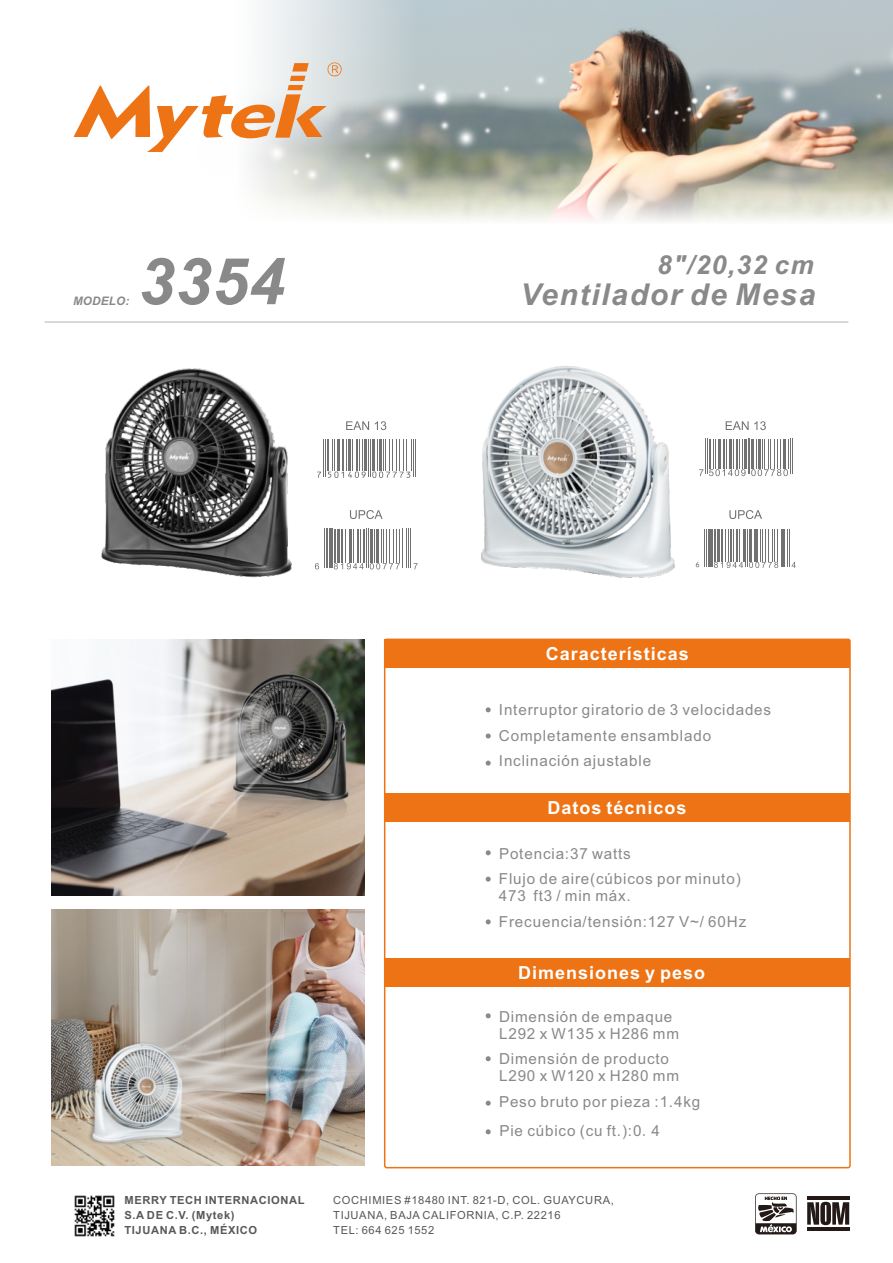
<style>
.page{position:relative;width:893px;height:1263px;background:#fff}
.page>*{position:absolute;margin:0;border:0;box-sizing:border-box;transform-origin:0 0}
.t1{font:italic 700 64.65px "Arial";color:#898989}
.t2{font:italic 700 30.15px "Arial";letter-spacing:.055em;color:#898989}
.t3{font:italic 700 26.25px "Arial";color:#898989}
.t4{font:700 18px "Arial";letter-spacing:.055em;color:#fff}
.t5{font:15.15px/25.5px "Arial";letter-spacing:.055em;color:#898989}
.t6{font:italic 700 11.7px "Arial";letter-spacing:.015em;color:#898989}
.t7{font:11.1px/15px "Arial";letter-spacing:.055em;color:#595857}
.t8{font:700 11.1px/15px "Arial";letter-spacing:.055em;color:#595857}
.s1{font-family:"Sim Sun"}
</style>
<div class="page">
<img style="left:73px;top:0;width:820px;height:221px">
<svg style="left:74px;top:62px;width:268px;height:90px"></svg>
<div style="left:385px;top:793px;width:465px;height:29px;background:#ed7314"></div>
<hr style="left:45px;top:322px;width:803px;height:1px;background:#b5b5b6">
<svg style="left:486px;top:707px;width:5px;height:5px"></svg>
<div style="left:385px;top:639px;width:465px;height:29px;background:#ed7314"></div>
<div style="left:385px;top:958px;width:465px;height:29px;background:#ed7314"></div>
<svg style="left:486px;top:850px;width:5px;height:5px"></svg>
<svg style="left:486px;top:877px;width:5px;height:5px"></svg>
<svg style="left:486px;top:919px;width:5px;height:5px"></svg>
<svg style="left:486px;top:1013px;width:5px;height:5px"></svg>
<svg style="left:486px;top:1056px;width:5px;height:5px"></svg>
<svg style="left:486px;top:1129px;width:5px;height:5px"></svg>
<svg style="left:486px;top:1101px;width:5px;height:5px"></svg>
<img style="left:51px;top:639px;width:313px;height:256px">
<img style="left:51px;top:909px;width:48px;height:256px">
<img style="left:99px;top:909px;width:266px;height:256px">
<img style="left:101px;top:368px;width:191px;height:210px">
<svg style="left:346px;top:421px;width:40px;height:9px"></svg>
<svg style="left:350px;top:510px;width:33px;height:9px"></svg>
<hr style="left:324px;top:529px;width:1px;height:39px;background:#717171">
<hr style="left:326px;top:529px;width:1px;height:39px;background:#717171">
<hr style="left:328px;top:529px;width:1px;height:39px;background:#717171">
<hr style="left:329px;top:529px;width:4px;height:39px;background:#717171">
<hr style="left:334px;top:529px;width:2px;height:33px;background:#717171">
<hr style="left:337px;top:529px;width:2px;height:33px;background:#717171">
<hr style="left:341px;top:529px;width:2px;height:33px;background:#717171">
<hr style="left:345px;top:529px;width:1px;height:33px;background:#717171">
<hr style="left:349px;top:529px;width:1px;height:33px;background:#717171">
<hr style="left:351px;top:529px;width:1px;height:33px;background:#717171">
<hr style="left:353px;top:529px;width:1px;height:33px;background:#717171">
<hr style="left:357px;top:529px;width:2px;height:33px;background:#717171">
<hr style="left:360px;top:529px;width:1px;height:33px;background:#717171">
<hr style="left:363px;top:529px;width:2px;height:33px;background:#717171">
<hr style="left:366px;top:529px;width:1px;height:39px;background:#717171">
<hr style="left:368px;top:529px;width:1px;height:39px;background:#717171">
<hr style="left:370px;top:529px;width:2px;height:33px;background:#717171">
<hr style="left:375px;top:529px;width:1px;height:33px;background:#717171">
<hr style="left:376px;top:529px;width:3px;height:33px;background:#717171">
<hr style="left:381px;top:529px;width:1px;height:33px;background:#717171">
<hr style="left:383px;top:529px;width:1px;height:33px;background:#717171">
<hr style="left:386px;top:529px;width:1px;height:33px;background:#717171">
<hr style="left:389px;top:529px;width:1px;height:33px;background:#717171">
<hr style="left:393px;top:529px;width:1px;height:33px;background:#717171">
<hr style="left:396px;top:529px;width:1px;height:33px;background:#717171">
<hr style="left:399px;top:529px;width:1px;height:33px;background:#717171">
<hr style="left:402px;top:529px;width:1px;height:39px;background:#717171">
<hr style="left:406px;top:529px;width:1px;height:39px;background:#717171">
<hr style="left:409px;top:529px;width:1px;height:39px;background:#717171">
<hr style="left:410px;top:529px;width:1px;height:39px;background:#717171">
<svg style="left:315px;top:563px;width:103px;height:6px"></svg>
<hr style="left:323px;top:439px;width:1px;height:37px;background:#717171">
<hr style="left:325px;top:439px;width:1px;height:37px;background:#717171">
<hr style="left:327px;top:439px;width:2px;height:31px;background:#717171">
<hr style="left:332px;top:439px;width:1px;height:31px;background:#717171">
<hr style="left:334px;top:439px;width:1px;height:31px;background:#717171">
<hr style="left:337px;top:439px;width:3px;height:31px;background:#717171">
<hr style="left:342px;top:439px;width:1px;height:31px;background:#717171">
<hr style="left:346px;top:439px;width:1px;height:31px;background:#717171">
<hr style="left:349px;top:439px;width:2px;height:31px;background:#717171">
<hr style="left:352px;top:439px;width:1px;height:31px;background:#717171">
<hr style="left:356px;top:439px;width:2px;height:31px;background:#717171">
<hr style="left:359px;top:439px;width:1px;height:31px;background:#717171">
<hr style="left:362px;top:439px;width:1px;height:31px;background:#717171">
<hr style="left:364px;top:439px;width:3px;height:31px;background:#717171">
<hr style="left:368px;top:439px;width:1px;height:37px;background:#717171">
<hr style="left:370px;top:439px;width:1px;height:37px;background:#717171">
<hr style="left:372px;top:439px;width:3px;height:31px;background:#717171">
<hr style="left:377px;top:439px;width:1px;height:31px;background:#717171">
<hr style="left:379px;top:439px;width:2px;height:31px;background:#717171">
<hr style="left:384px;top:439px;width:1px;height:31px;background:#717171">
<hr style="left:386px;top:439px;width:1px;height:31px;background:#717171">
<hr style="left:389px;top:439px;width:1px;height:31px;background:#717171">
<hr style="left:392px;top:439px;width:1px;height:31px;background:#717171">
<hr style="left:396px;top:439px;width:1px;height:31px;background:#717171">
<hr style="left:399px;top:439px;width:1px;height:31px;background:#717171">
<hr style="left:403px;top:439px;width:1px;height:31px;background:#717171">
<hr style="left:406px;top:439px;width:1px;height:31px;background:#717171">
<hr style="left:411px;top:439px;width:1px;height:31px;background:#717171">
<hr style="left:413px;top:439px;width:1px;height:37px;background:#717171">
<hr style="left:415px;top:439px;width:1px;height:37px;background:#717171">
<svg style="left:317px;top:471px;width:93px;height:7px"></svg>
<svg style="left:726px;top:421px;width:40px;height:9px"></svg>
<svg style="left:729px;top:510px;width:33px;height:9px"></svg>
<hr style="left:704px;top:529px;width:1px;height:37px;background:#717171">
<hr style="left:706px;top:529px;width:1px;height:37px;background:#717171">
<hr style="left:708px;top:529px;width:1px;height:37px;background:#717171">
<hr style="left:709px;top:529px;width:4px;height:37px;background:#717171">
<hr style="left:714px;top:529px;width:2px;height:32px;background:#717171">
<hr style="left:717px;top:529px;width:2px;height:32px;background:#717171">
<hr style="left:721px;top:529px;width:2px;height:32px;background:#717171">
<hr style="left:725px;top:529px;width:1px;height:32px;background:#717171">
<hr style="left:728px;top:529px;width:1px;height:32px;background:#717171">
<hr style="left:730px;top:529px;width:2px;height:32px;background:#717171">
<hr style="left:733px;top:529px;width:1px;height:32px;background:#717171">
<hr style="left:737px;top:529px;width:1px;height:32px;background:#717171">
<hr style="left:739px;top:529px;width:1px;height:32px;background:#717171">
<hr style="left:743px;top:529px;width:1px;height:32px;background:#717171">
<hr style="left:746px;top:529px;width:1px;height:37px;background:#717171">
<hr style="left:747px;top:529px;width:1px;height:37px;background:#717171">
<hr style="left:749px;top:529px;width:3px;height:32px;background:#717171">
<hr style="left:754px;top:529px;width:1px;height:32px;background:#717171">
<hr style="left:755px;top:529px;width:3px;height:32px;background:#717171">
<hr style="left:760px;top:529px;width:1px;height:32px;background:#717171">
<hr style="left:762px;top:529px;width:1px;height:32px;background:#717171">
<hr style="left:765px;top:529px;width:1px;height:32px;background:#717171">
<hr style="left:768px;top:529px;width:1px;height:32px;background:#717171">
<hr style="left:772px;top:529px;width:1px;height:32px;background:#717171">
<hr style="left:774px;top:529px;width:1px;height:32px;background:#717171">
<hr style="left:777px;top:529px;width:1px;height:32px;background:#717171">
<hr style="left:781px;top:529px;width:1px;height:37px;background:#717171">
<hr style="left:782px;top:529px;width:3px;height:37px;background:#717171">
<hr style="left:787px;top:529px;width:1px;height:37px;background:#717171">
<hr style="left:789px;top:529px;width:1px;height:37px;background:#717171">
<svg style="left:696px;top:562px;width:3px;height:5px"></svg>
<svg style="left:792px;top:562px;width:4px;height:6px"></svg>
<svg style="left:714px;top:562px;width:64px;height:6px"></svg>
<hr style="left:790px;top:439px;width:1px;height:35px;background:#717171">
<hr style="left:792px;top:439px;width:1px;height:35px;background:#717171">
<svg style="left:699px;top:439px;width:90px;height:37px"></svg>
<img style="left:481px;top:366px;width:194px;height:212px">
<svg style="left:755px;top:1193px;width:41px;height:41px"></svg>
<svg style="left:807px;top:1201px;width:43px;height:25px"></svg>
<hr style="left:807px;top:1196px;width:43px;height:4px;background:#231916">
<hr style="left:807px;top:1227px;width:43px;height:4px;background:#231916">
<img style="left:74px;top:1195px;width:41px;height:42px">
<svg style="left:486px;top:733px;width:5px;height:5px"></svg>
<svg style="left:486px;top:761px;width:5px;height:5px"></svg>
<p class="t6" style="left:73px;top:296px;width:58px">MODELO:</p>
<h1 class="t1" style="left:138px;top:257px;width:148px">3354</h1>
<h3 class="t3" style="left:657px;top:255px;width:158px">8"/20,32 cm</h3>
<h2 class="t2" style="left:520px;top:283px;width:297px">Ventilador de Mesa</h2>
<p class="t4" style="left:546px;top:647px;width:145px">Características</p>
<p class="t5" style="left:499px;top:699px;width:274px">Interruptor giratorio de 3 velocidades<br>Completamente ensamblado<br>Inclinación ajustable</p>
<p class="t4" style="left:548px;top:800px;width:141px">Datos técnicos</p>
<p class="t5" style="left:499px;top:842px;width:243px">Potencia:37 watts<br>Flujo de aire(cúbicos por minuto)</p>
<p class="t5" style="left:499px;top:884px;width:249px">473 ft3 / min máx.<br>Frecuencia/tensión:127 V~/ 60Hz</p>
<p class="t4" style="left:518px;top:966px;width:189px">Dimensiones y peso</p>
<p class="t5" style="left:499px;top:1009px;width:182px;line-height:17px">Dimensión de empaque<br>L292 x W135 x H286 mm</p>
<p class="t5" style="left:499px;top:1052px;width:182px;line-height:17px">Dimensión de producto<br>L290 x W120 x H280 mm</p>
<p class="t5" style="left:499px;top:1090px;width:203px">Peso bruto por pieza :1.4kg</p>
<p class="t5" style="left:499px;top:1119px;width:162px">Pie cúbico (cu ft.):0<span class="s1">.</span>4</p>
<p class="t8" style="left:124px;top:1194px;width:182px">MERRY TECH INTERNACIONAL<br>S.A DE C.V. (Mytek)<br>TIJUANA B.C., MÉXICO</p>
<p class="t7" style="left:333px;top:1193px;width:282px">COCHIMIES #18480 INT. 821-D, COL. GUAYCURA,<br>TIJUANA, BAJA CALIFORNIA, C.P. 22216<br>TEL: 664 625 1552</p>
</div>
